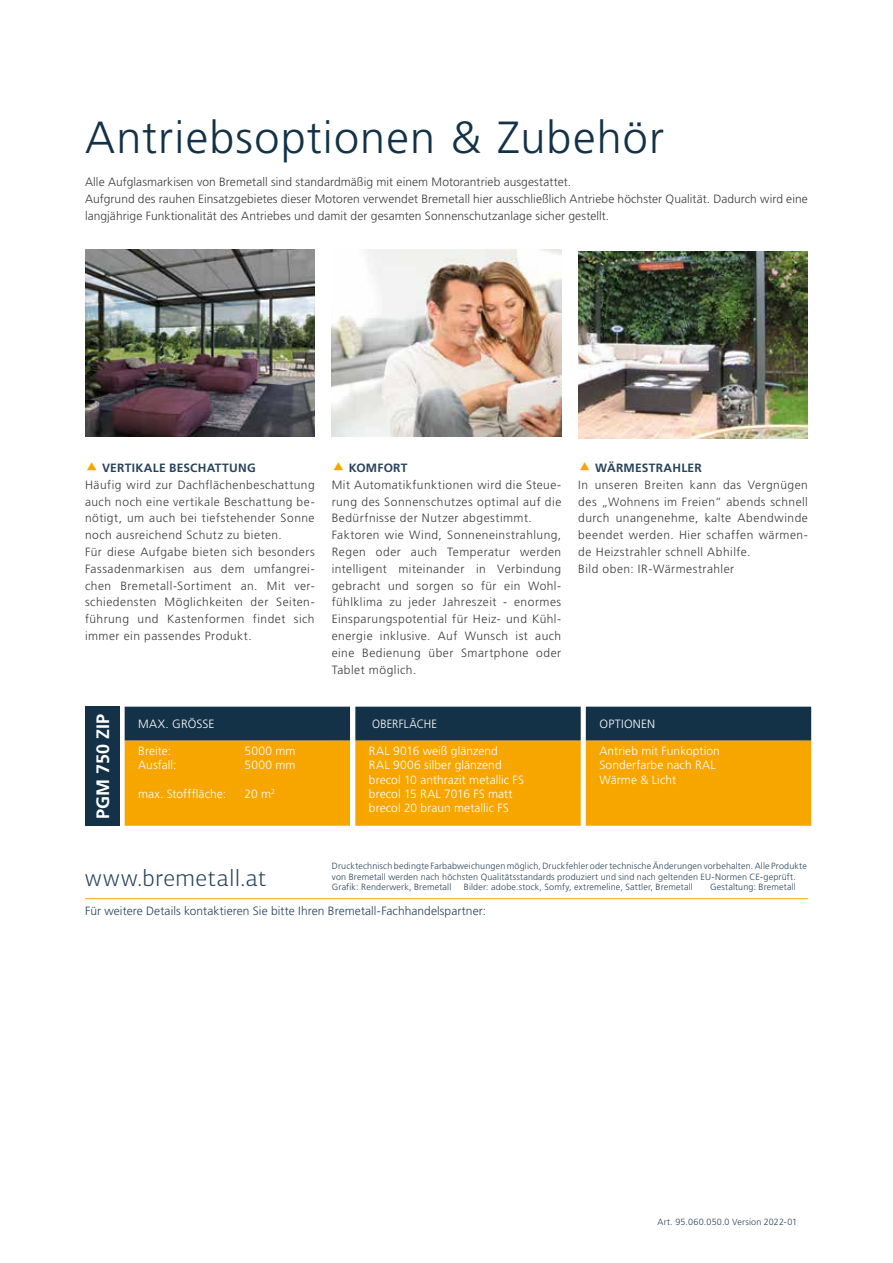
<style>
.page{position:relative;width:893px;height:1263px;background:#fff}
.page>*{position:absolute;margin:0;border:0;box-sizing:border-box;transform-origin:0 0}
.t1{font:300 45px "Frutiger LT Std";letter-spacing:.025em;color:#133248}
.t2{font:300 24px "PF Centro Sans Pro";letter-spacing:.03em;color:#28435a}
.t3{font:700 18px "Frutiger LT Std";color:#fff}
.t4{font:300 12px/16.8px "Frutiger LT Std";letter-spacing:.04em;color:#3c3c3b}
.t5{font:300 12px/16.8px "Frutiger LT Std";letter-spacing:.005em;color:#3c3c3b}
.t6{font:300 12px/14.4px "Frutiger LT Std";letter-spacing:.005em;color:#fff}
.t7{font:300 12px "Frutiger LT Std";letter-spacing:.005em;color:#28435a}
.t8{font:700 12px "Frutiger LT Std";letter-spacing:.02em;color:#28435a}
.t9{font:300 12px "Frutiger LT Std";letter-spacing:.005em;color:#fff;scale:.93 1}
.t10{font:300 12px "Frutiger LT Std";letter-spacing:.025em;color:#fff}
.t11{font:300 9px/10.8px "Frutiger LT Std";letter-spacing:.015em;color:#28435a}
</style>
<div class="page">
<img style="left:85px;top:250px;width:230px;height:187px">
<hr style="left:85px;top:898px;width:723px;height:1px;background:#f7a600">
<div style="left:85px;top:707px;width:34px;height:119px;background:#133248"></div>
<div style="left:125px;top:707px;width:686px;height:34px;background:#133248"></div>
<div style="left:125px;top:741px;width:686px;height:85px;background:#f7a600"></div>
<img style="left:332px;top:250px;width:229px;height:187px">
<img style="left:578px;top:251px;width:230px;height:187px">
<h1 class="t1" style="left:85px;top:112px;width:581px">Antriebsoptionen &amp; Zubehör</h1>
<p class="t5" style="left:85px;top:174px;width:724px">Alle Aufglasmarkisen von Bremetall sind standardmäßig mit einem Motorantrieb ausgestattet.<br>Aufgrund des rauhen Einsatzgebietes dieser Motoren verwendet Bremetall hier ausschließlich Antriebe höchster Qualität. Dadurch wird eine langjährige Funktionalität des Antriebes und damit der gesamten Sonnenschutzanlage sicher gestellt.</p>
<p class="t8" style="left:102px;top:461px;width:155px">VERTIKALE BESCHATTUNG</p>
<p class="t4" style="left:85px;top:476px;width:231px">Häufig wird zur Dachflächenbeschattung auch noch eine vertikale Beschattung be&shy;nötigt, um auch bei tiefstehender Sonne noch ausreichend Schutz zu bieten.<br>Für diese Aufgabe bieten sich besonders Fassadenmarkisen aus dem umfangrei&shy;chen Bremetall-Sortiment an. Mit ver&shy;schiedensten Möglichkeiten der Seiten&shy;führung und Kastenformen findet sich immer ein passendes Produkt.</p>
<p class="t8" style="left:349px;top:461px;width:60px">KOMFORT</p>
<p class="t4" style="left:332px;top:476px;width:231px">Mit Automatikfunktionen wird die Steue&shy;rung des Sonnenschutzes optimal auf die Bedürfnisse der Nutzer abgestimmt.<br>Faktoren wie Wind, Sonneneinstrahlung, Regen oder auch Temperatur werden intelligent miteinander in Verbindung gebracht und sorgen so für ein Wohl&shy;fühlklima zu jeder Jahreszeit - enormes Einsparungspotential für Heiz- und Kühl&shy;energie inklusive. Auf Wunsch ist auch eine Bedienung über Smartphone oder Tablet möglich.</p>
<p class="t8" style="left:595px;top:461px;width:108px">WÄRMESTRAHLER</p>
<p class="t4" style="left:578px;top:476px;width:231px">In unseren Breiten kann das Vergnügen des „Wohnens im Freien” abends schnell durch unangenehme, kalte Abendwinde beendet werden. Hier schaffen wärmen&shy;de Heizstrahler schnell Abhilfe.<br>Bild oben: IR-Wärmestrahler</p>
<h3 class="t3" style="left:92px;top:819px;width:107px;rotate:-90deg">PGM 750 ZIP</h3>
<p class="t6" style="left:138px;top:717px;width:78px">MAX. GRÖSSE</p>
<p class="t9" style="left:372px;top:717px;width:72px">OBERFLÄCHE</p>
<p class="t10" style="left:599px;top:717px;width:57px">OPTIONEN</p>
<p class="t6" style="left:369px;top:744px;width:157px">RAL 9016 weiß glänzend<br>RAL 9006 silber glänzend brecol 10 anthrazit metallic FS brecol 15 RAL 7016 FS matt brecol 20 braun metallic FS</p>
<p class="t6" style="left:599px;top:744px;width:122px">Antrieb mit Funkoption<br>Sonderfarbe nach RAL<br>Wärme &amp; Licht</p>
<p class="t6" style="left:138px;top:744px;width:40px">Breite:<br>Ausfall:</p>
<p class="t6" style="left:138px;top:787px;width:89px">max. Stofffläche:</p>
<p class="t6" style="left:245px;top:744px;width:53px">5000 mm<br>5000 mm</p>
<p class="t6" style="left:245px;top:787px;width:32px">20 m<sup>2</sup></p>
<h2 class="t2" style="left:85px;top:864px;width:183px">www.bremetall.at</h2>
<p class="t11" style="left:332px;top:860px;width:476px">Drucktechnisch bedingte Farbabweichungen möglich, Druckfehler oder technische Änderungen vorbehalten. Alle Produkte von Bremetall werden nach höchsten Qualitätsstandards produziert und sind nach geltenden EU-Normen CE-geprüft.</p>
<p class="t11" style="left:332px;top:882px;width:121px">Grafik: Renderwerk, Bremetall</p>
<p class="t11" style="left:464px;top:882px;width:230px">Bilder: adobe.stock, Somfy, extremeline, Sattler, Bremetall</p>
<p class="t11" style="left:710px;top:882px;width:87px">Gestaltung: Bremetall</p>
<p class="t7" style="left:85px;top:904px;width:403px">Für weitere Details kontaktieren Sie bitte Ihren Bremetall-Fachhandelspartner:</p>
<p class="t11" style="left:657px;top:1216px;width:141px">Art. 95.060.050.0 Version 2022-01</p>
</div>
